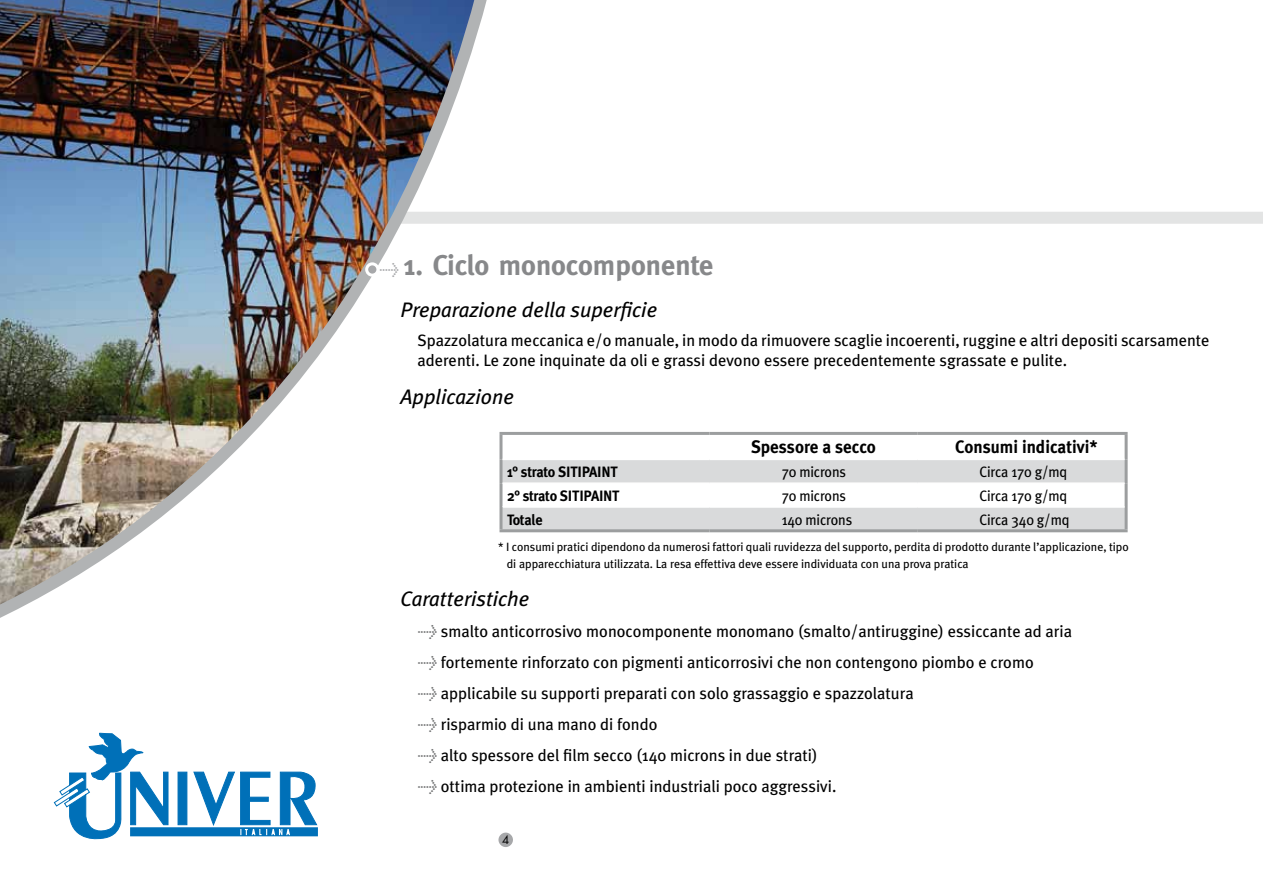
<style>
.page{position:relative;width:1263px;height:893px;background:#fff}
.page>*{position:absolute;margin:0;border:0;box-sizing:border-box;transform-origin:0 0}
.t1{font:700 28.5px "Meta";color:#87888a}
.t2{font:italic 21px "Meta Plus";color:#000}
.t3{font:700 18px "Meta Plus";color:#000;scale:.95 1}
.t4{font:16.5px/31px "Meta Plus";color:#000}
.t5{font:15px "Meta Plus";letter-spacing:-.01em;color:#000;scale:.95 1}
.t6{font:700 15px "Meta Plus";letter-spacing:-.02em;color:#000;scale:.95 1}
.t7{font:12px/16.5px "Meta Plus";color:#000}
.t8{font:11.55px "Futura";color:#000}
.s1{font-family:"Meta Plus";font-weight:400;font-size:16.5px;color:#a7a8aa}
.s2{font-style:italic;color:#707172}
</style>
<div class="page">
<div style="left:400px;top:212px;width:863px;height:12px;background:#e3e4e4"></div>
<div style="left:496px;top:830px;width:20px;height:20px;background:#a7a8aa;border-radius:50%"></div>
<div style="left:493px;top:827px;width:25px;height:25px;border:5px solid #fff;border-radius:50%"></div>
<img style="left:0;top:0;width:582px;height:618px">
<svg style="left:54px;top:733px;width:264px;height:107px"></svg>
<div style="left:367px;top:264px;width:11px;height:11px;background:#a7a8aa;border-radius:50%"></div>
<div style="left:365px;top:262px;width:14px;height:15px;border:3px solid #fff;border-radius:50%"></div>
<svg style="left:502px;top:460px;width:622px;height:69px"></svg>
<hr style="left:499px;top:432px;width:210px;height:3px;background:#9c9e9f">
<hr style="left:499px;top:435px;width:3px;height:24px;background:#9c9e9f">
<hr style="left:709px;top:432px;width:209px;height:3px;background:#9c9e9f">
<hr style="left:918px;top:432px;width:209px;height:3px;background:#9c9e9f">
<hr style="left:1124px;top:435px;width:3px;height:24px;background:#9c9e9f">
<hr style="left:499px;top:459px;width:3px;height:24px;background:#9c9e9f">
<hr style="left:1124px;top:459px;width:3px;height:24px;background:#9c9e9f">
<hr style="left:499px;top:483px;width:3px;height:24px;background:#9c9e9f">
<hr style="left:1124px;top:483px;width:3px;height:24px;background:#9c9e9f">
<hr style="left:1124px;top:507px;width:3px;height:22px;background:#9c9e9f">
<hr style="left:502px;top:459px;width:207px;height:1px;background:#fff">
<hr style="left:502px;top:482px;width:207px;height:2px;background:#fff">
<hr style="left:709px;top:482px;width:209px;height:2px;background:#fff">
<hr style="left:918px;top:482px;width:206px;height:2px;background:#fff">
<hr style="left:502px;top:506px;width:207px;height:2px;background:#fff">
<hr style="left:709px;top:506px;width:209px;height:2px;background:#fff">
<hr style="left:918px;top:506px;width:206px;height:2px;background:#fff">
<hr style="left:499px;top:507px;width:3px;height:22px;background:#9c9e9f">
<hr style="left:499px;top:529px;width:210px;height:3px;background:#9c9e9f">
<hr style="left:709px;top:529px;width:209px;height:3px;background:#9c9e9f">
<hr style="left:918px;top:529px;width:209px;height:3px;background:#9c9e9f">
<h1 class="t1" style="left:379px;top:249px;width:335px"><span class="s1">&gt;</span> 1. Ciclo monocomponente</h1>
<p class="t2" style="left:400px;top:298px;width:258px">Preparazione della superficie</p>
<p class="t4" style="left:417px;top:330px;width:794px;line-height:20.2px">Spazzolatura meccanica e/o manuale, in modo da rimuovere scaglie incoerenti, ruggine e altri depositi scarsamente aderenti. Le zone inquinate da oli e grassi devono essere precedentemente sgrassate e pulite.</p>
<p class="t2" style="left:400px;top:385px;width:115px">Applicazione</p>
<p class="t3" style="left:751px;top:437px;width:133px">Spessore a secco</p>
<p class="t3" style="left:955px;top:437px;width:152px">Consumi indicativi*</p>
<p class="t6" style="left:507px;top:463px;width:118px">1° strato SITIPAINT</p>
<p class="t5" style="left:782px;top:463px;width:69px">70 microns</p>
<p class="t5" style="left:979px;top:463px;width:94px">Circa 170 g/mq</p>
<p class="t6" style="left:507px;top:487px;width:120px">2° strato SITIPAINT</p>
<p class="t5" style="left:782px;top:487px;width:69px">70 microns</p>
<p class="t5" style="left:979px;top:487px;width:94px">Circa 170 g/mq</p>
<p class="t6" style="left:507px;top:511px;width:39px">Totale</p>
<p class="t5" style="left:782px;top:511px;width:76px">140 microns</p>
<p class="t5" style="left:979px;top:511px;width:96px">Circa 340 g/mq</p>
<p class="t7" style="left:507px;top:539px;width:624px;text-indent:-9px">* I consumi pratici dipendono da numerosi fattori quali ruvidezza del supporto, perdita di prodotto durante l’applicazione, tipo di apparecchiatura utilizzata. La resa effettiva deve essere individuata con una prova pratica</p>
<p class="t2" style="left:400px;top:587px;width:130px">Caratteristiche</p>
<p class="t4" style="left:417px;top:616px;width:656px"><span class="s2">&gt;</span> smalto anticorrosivo monocomponente monomano (smalto/antiruggine) essiccante ad aria <span class="s2">&gt;</span> fortemente rinforzato con pigmenti anticorrosivi che non contengono piombo e cromo<br><span class="s2">&gt;</span> applicabile su supporti preparati con solo grassaggio e spazzolatura<br><span class="s2">&gt;</span> risparmio di una mano di fondo<br><span class="s2">&gt;</span> alto spessore del film secco (140 microns in due strati)<br><span class="s2">&gt;</span> ottima protezione in ambienti industriali poco aggressivi.</p>
<p class="t8" style="left:502px;top:832px;width:9px">4</p>
</div>
